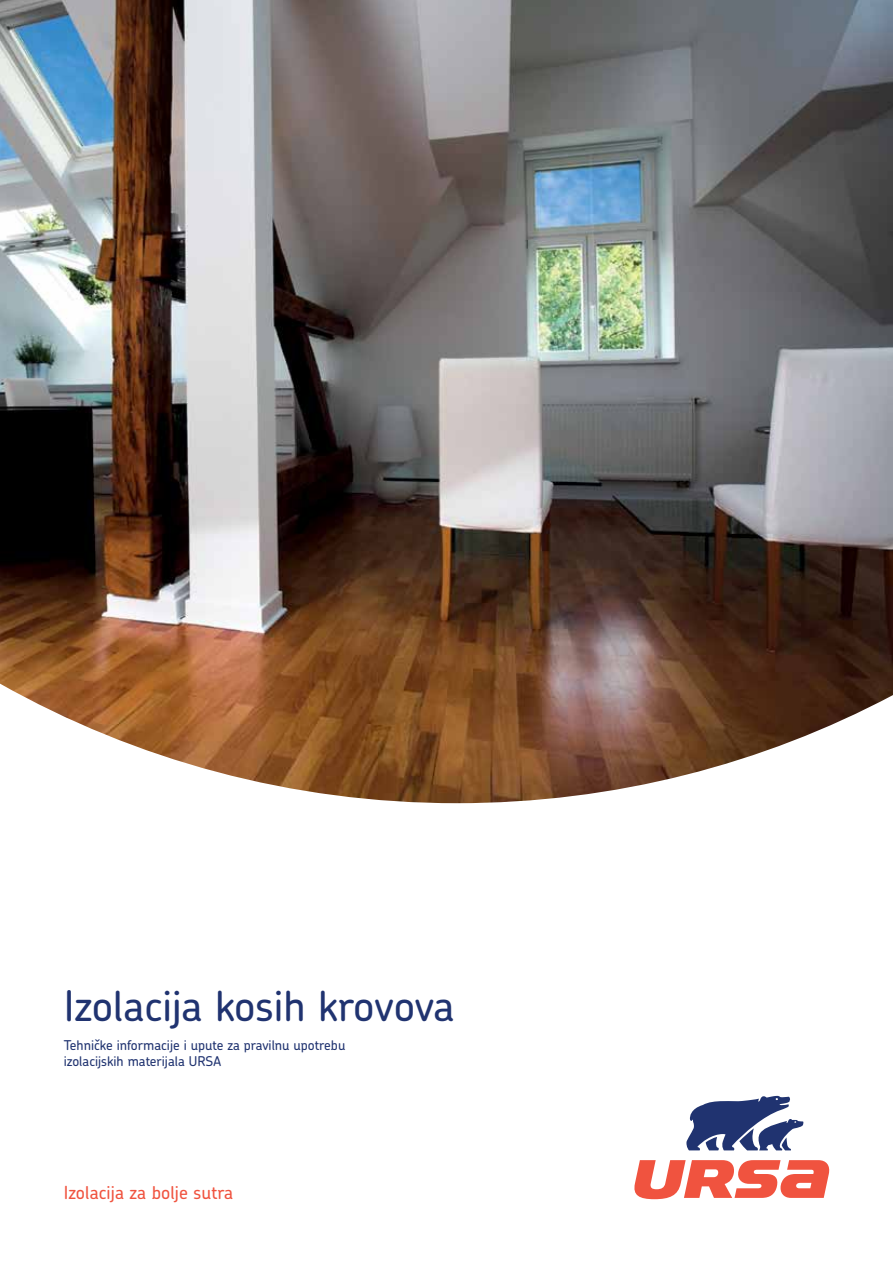
<style>
.page{position:relative;width:893px;height:1263px;background:#fff}
.page>*{position:absolute;margin:0;border:0;box-sizing:border-box;transform-origin:0 0}
.t1{font:500 42px "Chevin Pro";color:#203370}
.t2{font:500 18px "Chevin Pro";letter-spacing:.005em;color:#f0533f}
.t3{font:500 13.5px/16.2px "Chevin Pro";color:#203370}
</style>
<div class="page">
<svg style="left:686px;top:1096px;width:118px;height:54px"></svg>
<svg style="left:634px;top:1160px;width:196px;height:39px"></svg>
<img style="left:0;top:0;width:893px;height:803px">
<h1 class="t1" style="left:64px;top:978px;width:392px">Izolacija kosih krovova</h1>
<p class="t3" style="left:64px;top:1037px;width:283px">Tehničke informacije i upute za pravilnu upotrebu izolacijskih materijala URSA</p>
<h2 class="t2" style="left:64px;top:1181px;width:171px">Izolacija za bolje sutra</h2>
</div>
